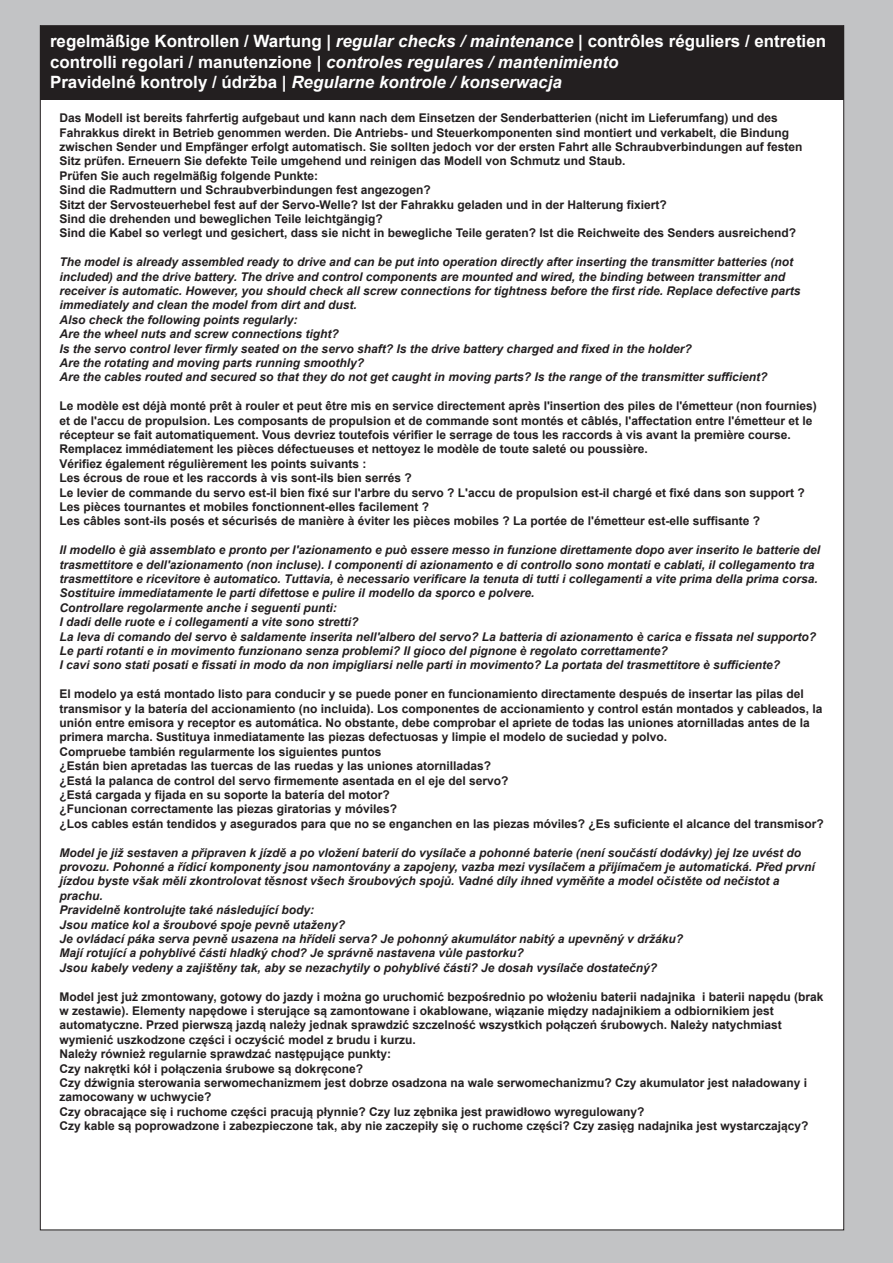
<style>
.page{position:relative;width:893px;height:1263px;background:#c2c3c5}
.page>*{position:absolute;margin:0;border:0;box-sizing:border-box;transform-origin:0 0}
.t1{font:700 16.95px/20.4px "Arial";color:#fff}
.t2{font:700 12px/14.4px "Arial";color:#231f20}
.t3{font:italic 700 12px/14.4px "Arial";color:#231f20}
.s1{font-style:italic}
</style>
<div class="page">
<div style="left:40px;top:25px;width:804px;height:1205px;background:#fff;border:1px solid #231f20"></div>
<div style="left:40px;top:26px;width:804px;height:73px;background:#231f20"></div>
<p class="t1" style="left:50px;top:33px;width:778px">regelm‰flige Kontrollen / Wartung | <span class="s1">regular checks / maintenance</span> | contrÙles rÈguliers / entretien controlli regolari / manutenzione | <span class="s1">controles regulares / mantenimiento<br></span>Pravidelné kontroly / údržba | <span class="s1">Regularne kontrole / konserwacja</span></p>
<p class="t2" style="left:60px;top:112px;width:744px">Das Modell ist bereits fahrfertig aufgebaut und kann nach dem Einsetzen der Senderbatterien (nicht im Lieferumfang) und des Fahrakkus direkt in Betrieb genommen werden. Die Antriebs- und Steuerkomponenten sind montiert und verkabelt, die Bindung zwischen Sender und Empf‰nger erfolgt automatisch. Sie sollten jedoch vor der ersten Fahrt alle Schraubverbindungen auf festen Sitz pr¸fen. Erneuern Sie defekte Teile umgehend und reinigen das Modell von Schmutz und Staub.<br>Pr¸fen Sie auch regelm‰flig folgende Punkte:<br>Sind die Radmuttern und Schraubverbindungen fest angezogen?<br>Sitzt der Servosteuerhebel fest auf der Servo-Welle? Ist der Fahrakku geladen und in der Halterung fixiert?<br>Sind die drehenden und beweglichen Teile leichtg‰ngig?<br>Sind die Kabel so verlegt und gesichert, dass sie nicht in bewegliche Teile geraten? Ist die Reichweite des Senders ausreichend?</p>
<p class="t3" style="left:60px;top:256px;width:742px">The model is already assembled ready to drive and can be put into operation directly after inserting the transmitter batteries (not included) and the drive battery. The drive and control components are mounted and wired, the binding between transmitter and receiver is automatic. However, you should check all screw connections for tightness before the first ride. Replace defective parts immediately and clean the model from dirt and dust.<br>Also check the following points regularly:<br>Are the wheel nuts and screw connections tight?<br>Is the servo control lever firmly seated on the servo shaft? Is the drive battery charged and fixed in the holder?<br>Are the rotating and moving parts running smoothly?<br>Are the cables routed and secured so that they do not get caught in moving parts? Is the range of the transmitter sufficient?</p>
<p class="t2" style="left:60px;top:400px;width:759px">Le modËle est dÈj‡ montÈ prÍt ‡ rouler et peut Ítre mis en service directement aprËs l'insertion des piles de l'Èmetteur (non fournies) et de l'accu de propulsion. Les composants de propulsion et de commande sont montÈs et c‚blÈs, l'affectation entre l'Èmetteur et le rÈcepteur se fait automatiquement. Vous devriez toutefois vÈrifier le serrage de tous les raccords ‡ vis avant la premiËre course.<br>Remplacez immÈdiatement les piËces dÈfectueuses et nettoyez le modËle de toute saletÈ ou poussiËre.<br>VÈrifiez Ègalement rÈguliËrement les points suivants :<br>Les Ècrous de roue et les raccords ‡ vis sont-ils bien serrÈs ?<br>Le levier de commande du servo est-il bien fixÈ sur l'arbre du servo ? L'accu de propulsion est-il chargÈ et fixÈ dans son support ?<br>Les piËces tournantes et mobiles fonctionnent-elles facilement ?<br>Les c‚bles sont-ils posÈs et sÈcurisÈs de maniËre ‡ Èviter les piËces mobiles ? La portÈe de l'Èmetteur est-elle suffisante ?</p>
<p class="t3" style="left:60px;top:543px;width:762px">Il modello è già assemblato e pronto per l'azionamento e può essere messo in funzione direttamente dopo aver inserito le batterie del trasmettitore e dell'azionamento (non incluse). I componenti di azionamento e di controllo sono montati e cablati, il collegamento tra trasmettitore e ricevitore Ë automatico. Tuttavia, Ë necessario verificare la tenuta di tutti i collegamenti a vite prima della prima corsa.<br>Sostituire immediatamente le parti difettose e pulire il modello da sporco e polvere.<br>Controllare regolarmente anche i seguenti punti:<br>I dadi delle ruote e i collegamenti a vite sono stretti?<br>La leva di comando del servo Ë saldamente inserita nell'albero del servo? La batteria di azionamento Ë carica e fissata nel supporto?<br>Le parti rotanti e in movimento funzionano senza problemi? Il gioco del pignone Ë regolato correttamente?<br>I cavi sono stati posati e fissati in modo da non impigliarsi nelle parti in movimento? La portata del trasmettitore Ë sufficiente?</p>
<p class="t2" style="left:60px;top:688px;width:766px">El modelo ya est· montado listo para conducir y se puede poner en funcionamiento directamente despuÈs de insertar las pilas del transmisor y la baterÌa del accionamiento (no incluida). Los componentes de accionamiento y control est·n montados y cableados, la uniÛn entre emisora y receptor es autom·tica. No obstante, debe comprobar el apriete de todas las uniones atornilladas antes de la primera marcha. Sustituya inmediatamente las piezas defectuosas y limpie el modelo de suciedad y polvo.<br>Compruebe tambiÈn regularmente los siguientes puntos<br>øEst·n bien apretadas las tuercas de las ruedas y las uniones atornilladas?<br>øEst· la palanca de control del servo firmemente asentada en el eje del servo?<br>øEst· cargada y fijada en su soporte la baterÌa del motor?<br>øFuncionan correctamente las piezas giratorias y mÛviles?<br>øLos cables est·n tendidos y asegurados para que no se enganchen en las piezas mÛviles? øEs suficiente el alcance del transmisor?</p>
<p class="t3" style="left:60px;top:845px;width:757px">Model je již sestaven a připraven k jízdě a po vložení baterií do vysílače a pohonné baterie (není součástí dodávky) jej lze uvést do provozu. Pohonné a řídicí komponenty jsou namontovány a zapojeny, vazba mezi vysílačem a přijímačem je automatická. Před první jízdou byste však měli zkontrolovat těsnost všech šroubových spojů. Vadné díly ihned vyměňte a model očistěte od nečistot a prachu.<br>Pravidelně kontrolujte také následující body:<br>Jsou matice kol a šroubové spoje pevně utaženy?<br>Je ovládací páka serva pevně usazena na hřídeli serva? Je pohonný akumulátor nabitý a upevněný v držáku?<br>Mají rotující a pohyblivé části hladký chod? Je správně nastavena vůle pastorku?<br>Jsou kabely vedeny a zajištěny tak, aby se nezachytily o pohyblivé části? Je dosah vysílače dostatečný?</p>
<p class="t2" style="left:60px;top:989px;width:765px">Model jest już zmontowany, gotowy do jazdy i można go uruchomić bezpośrednio po włożeniu baterii nadajnika i baterii napędu (brak w zestawie). Elementy napędowe i sterujące są zamontowane i okablowane, wiązanie między nadajnikiem a odbiornikiem jest automatyczne. Przed pierwszą jazdą należy jednak sprawdzić szczelność wszystkich połączeń śrubowych. Należy natychmiast wymienić uszkodzone części i oczyścić model z brudu i kurzu.<br>Należy również regularnie sprawdzać następujące punkty:<br>Czy nakrętki kół i połączenia śrubowe są dokręcone?<br>Czy dźwignia sterowania serwomechanizmem jest dobrze osadzona na wale serwomechanizmu? Czy akumulator jest naładowany i zamocowany w uchwycie?<br>Czy obracające się i ruchome części pracują płynnie? Czy luz zębnika jest prawidłowo wyregulowany?<br>Czy kable są poprowadzone i zabezpieczone tak, aby nie zaczepiły się o ruchome części? Czy zasięg nadajnika jest wystarczający?</p>
</div>
